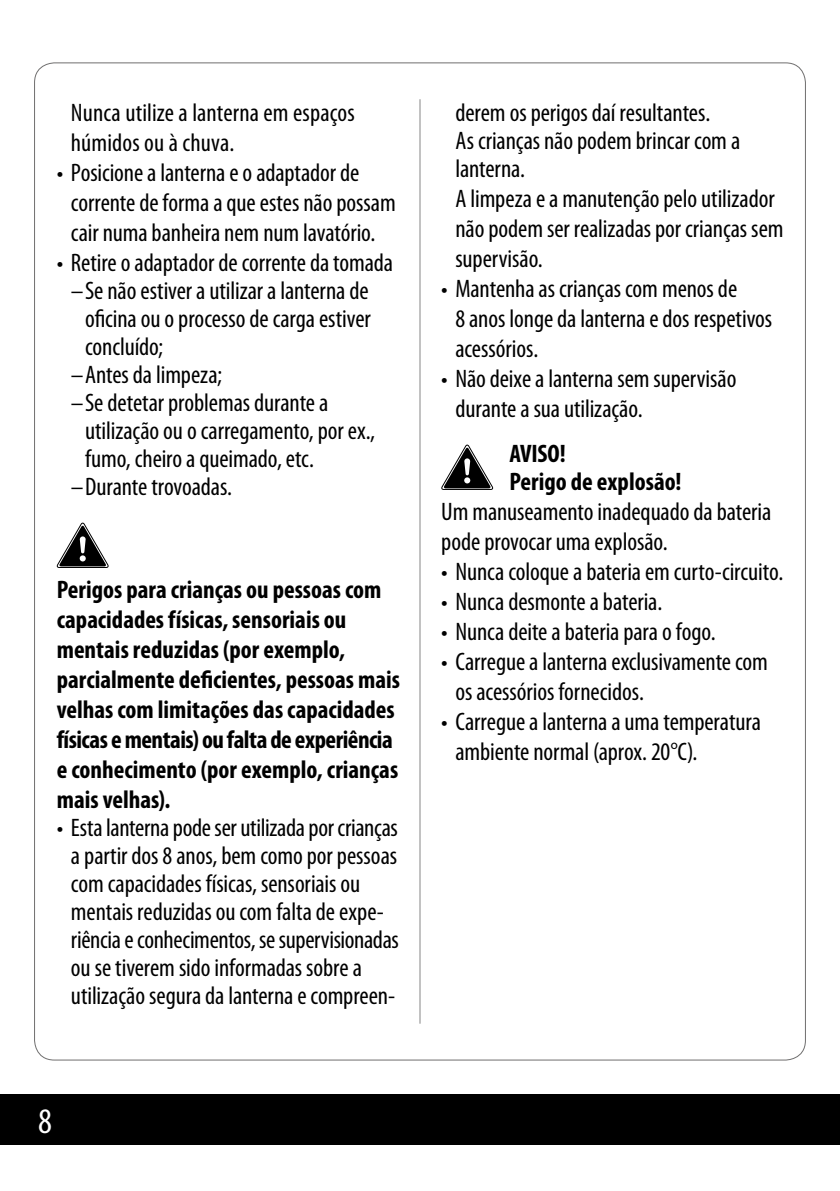
<style>
.page{position:relative;width:840px;height:1191px;background:#fff}
.page>*{position:absolute;margin:0;border:0;box-sizing:border-box;transform-origin:0 0}
.t1{font:condensed 36px "Myriad Pro";color:#fff}
.t2{font:condensed 25.4px/30px "Myriad Pro";letter-spacing:-.005em;color:#000}
.t3{font:700 condensed 25.4px/30px "Myriad Pro";color:#000}
</style>
<div class="page">
<hr style="left:419px;top:99px;width:1px;height:924px;background:#878787">
<svg style="left:57px;top:522px;width:52px;height:46px"></svg>
<svg style="left:441px;top:444px;width:53px;height:46px"></svg>
<div style="left:0;top:1094px;width:839px;height:50px;background:#000"></div>
<p class="t2" style="left:71px;top:97px;width:285px">Nunca utilize a lanterna em espaços húmidos ou à chuva.</p>
<p class="t2" style="left:71px;top:157px;width:326px;text-indent:-14px">• Posicione a lanterna e o adaptador de corrente de forma a que estes não possam cair numa banheira nem num lavatório.</p>
<p class="t2" style="left:57px;top:247px;width:338px">• Retire o adaptador de corrente da tomada</p>
<p class="t2" style="left:71px;top:275px;width:299px">–Se não estiver a utilizar a lanterna de</p>
<p class="t2" style="left:85px;top:303px;width:287px">oficina ou o processo de carga estiver</p>
<p class="t2" style="left:85px;top:331px;width:80px">concluído;</p>
<p class="t2" style="left:71px;top:359px;width:153px">–Antes da limpeza;</p>
<p class="t2" style="left:71px;top:387px;width:259px">–Se detetar problemas durante a</p>
<p class="t2" style="left:85px;top:415px;width:291px">utilização ou o carregamento, por ex.,</p>
<p class="t2" style="left:85px;top:443px;width:230px">fumo, cheiro a queimado, etc.</p>
<p class="t2" style="left:71px;top:471px;width:163px">–Durante trovoadas.</p>
<p class="t3" style="left:57px;top:574px;width:344px">Perigos para crianças ou pessoas com capacidades físicas, sensoriais ou mentais reduzidas (por exemplo, parcialmente deficientes, pessoas mais velhas com limitações das capacidades físicas e mentais) ou falta de experiência e conhecimento (por exemplo, crianças mais velhas).</p>
<p class="t2" style="left:71px;top:813px;width:329px;line-height:28px;text-indent:-14px">• Esta lanterna pode ser utilizada por crianças a partir dos 8 anos, bem como por pessoas com capacidades físicas, sensoriais ou mentais reduzidas ou com falta de expe&shy;riência e conhecimentos, se supervisionadas ou se tiverem sido informadas sobre a utilização segura da lanterna e compreen-</p>
<h1 class="t1" style="left:38px;top:1099px;width:15px">8</h1>
<p class="t2" style="left:455px;top:98px;width:329px;line-height:29.2px">derem os perigos daí resultantes.<br>As crianças não podem brincar com a lanterna.<br>A limpeza e a manutenção pelo utilizador não podem ser realizadas por crianças sem supervisão.</p>
<p class="t2" style="left:455px;top:273px;width:318px;text-indent:-14px">• Mantenha as crianças com menos de<br>8 anos longe da lanterna e dos respetivos acessórios.</p>
<p class="t2" style="left:455px;top:363px;width:282px;text-indent:-14px">• Não deixe a lanterna sem supervisão durante a sua utilização.</p>
<p class="t3" style="left:509px;top:439px;width:173px;line-height:28px">AVISO!<br>Perigo de explosão!</p>
<p class="t2" style="left:441px;top:496px;width:331px">Um manuseamento inadequado da bateria pode provocar uma explosão.</p>
<p class="t2" style="left:441px;top:556px;width:343px">• Nunca coloque a bateria em curto-circuito.</p>
<p class="t2" style="left:441px;top:586px;width:222px">• Nunca desmonte a bateria.</p>
<p class="t2" style="left:441px;top:616px;width:276px">• Nunca deite a bateria para o fogo.</p>
<p class="t2" style="left:455px;top:646px;width:314px;text-indent:-14px">• Carregue a lanterna exclusivamente com os acessórios fornecidos.</p>
<p class="t2" style="left:455px;top:706px;width:307px;text-indent:-14px">• Carregue a lanterna a uma temperatura ambiente normal (aprox. 20°C).</p>
</div>
